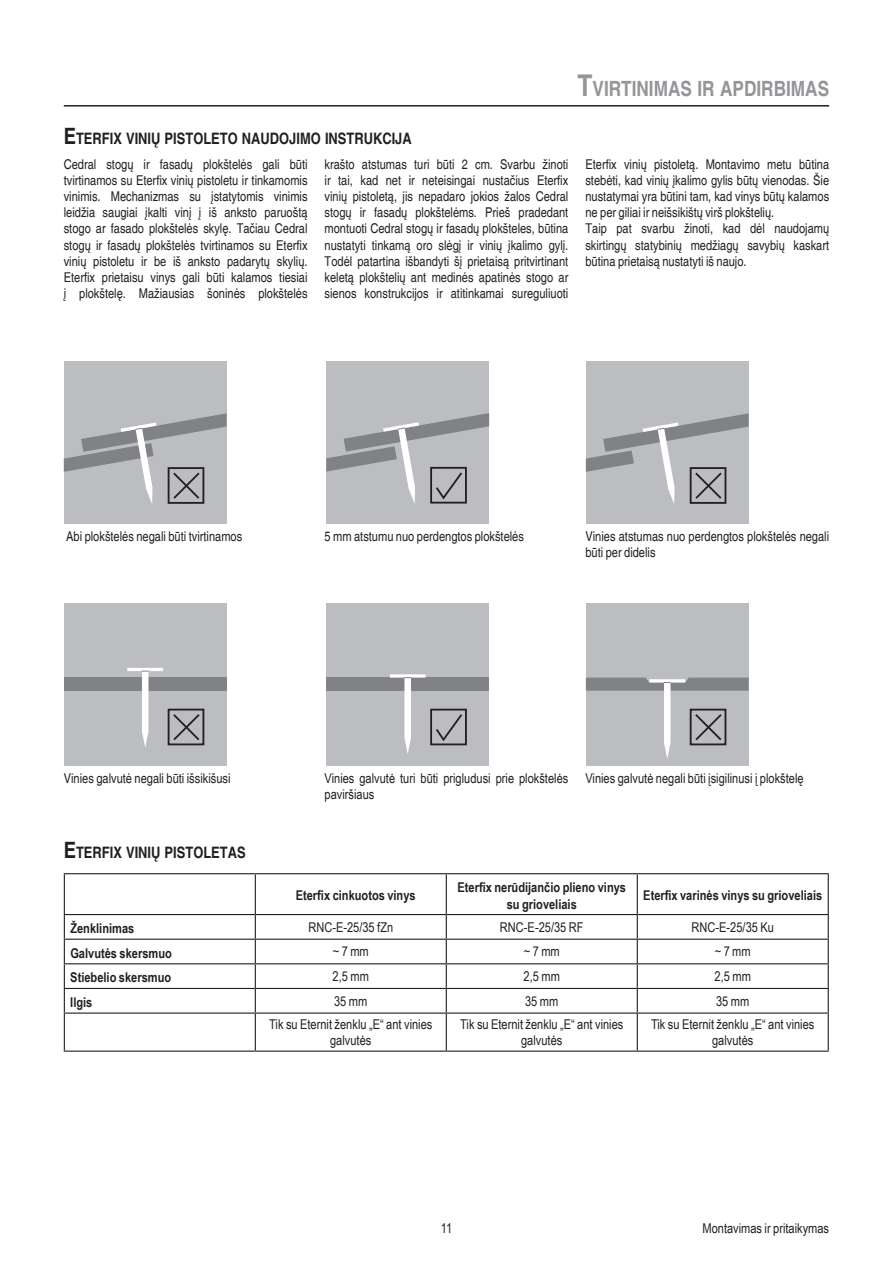
<style>
.page{position:relative;width:893px;height:1263px;background:#fff}
.page>*{position:absolute;margin:0;border:0;box-sizing:border-box;transform-origin:0 0}
.t1{font:700 condensed 21px "Helvetica";color:#939598}
.t2{font:700 condensed 15.75px "Helvetica";color:#231f20}
.t3{font:condensed 13.5px/16.2px "Helvetica";color:#231f20;text-align:justify}
.t4{font:13.5px/16.2px "Arial Narrow";color:#231f20;text-align:center}
.t5{font:700 13.5px/16.2px "Arial Narrow";color:#231f20;text-align:center}
.s1{font-size:22.5px}
.s2{font-size:30px}
</style>
<div class="page">
<hr style="left:64px;top:105px;width:765px;height:2px;background:#231f20">
<hr style="left:64px;top:873px;width:191px;height:1px;background:#231f20">
<hr style="left:64px;top:874px;width:1px;height:40px;background:#231f20">
<hr style="left:255px;top:873px;width:191px;height:1px;background:#231f20">
<hr style="left:255px;top:874px;width:1px;height:40px;background:#231f20">
<hr style="left:446px;top:873px;width:191px;height:1px;background:#231f20">
<hr style="left:446px;top:874px;width:1px;height:40px;background:#231f20">
<hr style="left:637px;top:873px;width:192px;height:1px;background:#231f20">
<hr style="left:637px;top:874px;width:1px;height:40px;background:#231f20">
<hr style="left:828px;top:874px;width:1px;height:40px;background:#231f20">
<hr style="left:64px;top:914px;width:191px;height:1px;background:#231f20">
<hr style="left:255px;top:914px;width:191px;height:1px;background:#231f20">
<hr style="left:446px;top:914px;width:191px;height:1px;background:#231f20">
<hr style="left:637px;top:914px;width:192px;height:1px;background:#231f20">
<hr style="left:64px;top:939px;width:191px;height:1px;background:#231f20">
<hr style="left:255px;top:939px;width:191px;height:1px;background:#231f20">
<hr style="left:446px;top:939px;width:191px;height:1px;background:#231f20">
<hr style="left:637px;top:939px;width:192px;height:1px;background:#231f20">
<hr style="left:64px;top:963px;width:191px;height:1px;background:#231f20">
<hr style="left:255px;top:963px;width:191px;height:1px;background:#231f20">
<hr style="left:446px;top:963px;width:191px;height:1px;background:#231f20">
<hr style="left:637px;top:963px;width:192px;height:1px;background:#231f20">
<hr style="left:64px;top:988px;width:191px;height:1px;background:#231f20">
<svg style="left:64px;top:915px;width:1px;height:97px"></svg>
<hr style="left:255px;top:988px;width:191px;height:1px;background:#231f20">
<svg style="left:255px;top:915px;width:1px;height:97px"></svg>
<hr style="left:446px;top:988px;width:191px;height:1px;background:#231f20">
<svg style="left:446px;top:915px;width:1px;height:97px"></svg>
<hr style="left:637px;top:988px;width:192px;height:1px;background:#231f20">
<svg style="left:637px;top:915px;width:1px;height:97px"></svg>
<svg style="left:828px;top:915px;width:1px;height:97px"></svg>
<hr style="left:64px;top:1012px;width:191px;height:2px;background:#231f20">
<hr style="left:64px;top:1014px;width:1px;height:36px;background:#231f20">
<hr style="left:255px;top:1012px;width:191px;height:2px;background:#231f20">
<hr style="left:255px;top:1014px;width:1px;height:36px;background:#231f20">
<hr style="left:446px;top:1012px;width:191px;height:2px;background:#231f20">
<hr style="left:446px;top:1014px;width:1px;height:36px;background:#231f20">
<hr style="left:637px;top:1012px;width:192px;height:2px;background:#231f20">
<hr style="left:637px;top:1014px;width:1px;height:36px;background:#231f20">
<hr style="left:828px;top:1014px;width:1px;height:36px;background:#231f20">
<hr style="left:64px;top:1050px;width:191px;height:2px;background:#231f20">
<hr style="left:255px;top:1050px;width:191px;height:2px;background:#231f20">
<hr style="left:446px;top:1050px;width:191px;height:2px;background:#231f20">
<hr style="left:637px;top:1050px;width:192px;height:2px;background:#231f20">
<div style="left:64px;top:361px;width:163px;height:163px;background:#bcbdc0"></div>
<svg style="left:64px;top:413px;width:163px;height:91px"></svg>
<div style="left:64px;top:603px;width:163px;height:162px;background:#bcbdc0"></div>
<div style="left:64px;top:678px;width:163px;height:13px;background:#808285"></div>
<svg style="left:127px;top:668px;width:36px;height:79px"></svg>
<div style="left:168px;top:709px;width:36px;height:36px;border:2px solid #231f20"></div>
<svg style="left:173px;top:712px;width:29px;height:30px"></svg>
<div style="left:326px;top:361px;width:163px;height:163px;background:#bcbdc0"></div>
<svg style="left:326px;top:413px;width:163px;height:91px"></svg>
<div style="left:326px;top:603px;width:163px;height:162px;background:#bcbdc0"></div>
<div style="left:326px;top:678px;width:163px;height:13px;background:#808285"></div>
<svg style="left:390px;top:674px;width:36px;height:80px"></svg>
<div style="left:430px;top:709px;width:37px;height:36px;border:2px solid #231f20"></div>
<svg style="left:434px;top:714px;width:30px;height:29px"></svg>
<div style="left:586px;top:361px;width:163px;height:163px;background:#bcbdc0"></div>
<svg style="left:586px;top:413px;width:163px;height:91px"></svg>
<div style="left:586px;top:603px;width:163px;height:162px;background:#bcbdc0"></div>
<svg style="left:586px;top:678px;width:163px;height:81px"></svg>
<p class="t2" style="left:64px;top:129px;width:350px"><span class="s1">E</span>TERFIX VINIŲ PISTOLETO NAUDOJIMO INSTRUKCIJA</p>
<h1 class="t1" style="left:577px;top:76px;width:253px"><span class="s2">T</span>VIRTINIMAS IR APDIRBIMAS</h1>
<p class="t3" style="left:64px;top:156px;width:245px">Cedral stogų ir fasadų plokštelės gali būti tvirtinamos su Eterfix vinių pistoletu ir tinkamomis vinimis. Mechanizmas su įstatytomis vinimis leidžia saugiai įkalti vinį į iš anksto paruoštą stogo ar fasado plokštelės skylę. Tačiau Cedral stogų ir fasadų plokštelės tvirtinamos su Eterfix vinių pistoletu ir be iš anksto padarytų skylių.<br>Eterfix prietaisu vinys gali būti kalamos tiesiai į plokštelę. Mažiausias šoninės plokštelės</p>
<p class="t3" style="left:325px;top:156px;width:245px">krašto atstumas turi būti 2 cm. Svarbu žinoti ir tai, kad net ir neteisingai nustačius Eterfix vinių pistoletą, jis nepadaro jokios žalos Cedral stogų ir fasadų plokštelėms. Prieš pradedant montuoti Cedral stogų ir fasadų plokšteles, būtina nustatyti tinkamą oro slėgį ir vinių įkalimo gylį.<br>Todėl patartina išbandyti šį prietaisą pritvirtinant keletą plokštelių ant medinės apatinės stogo ar sienos konstrukcijos ir atitinkamai sureguliuoti</p>
<p class="t3" style="left:585px;top:156px;width:245px;text-align:left">Eterfix vinių pistoletą. Montavimo metu būtina stebėti, kad vinių įkalimo gylis būtų vienodas. Šie nustatymai yra būtini tam, kad vinys būtų kalamos ne per giliai ir neišsikištų virš plokštelių.<br>Taip pat svarbu žinoti, kad dėl naudojamų skirtingų statybinių medžiagų savybių kaskart būtina prietaisą nustatyti iš naujo.</p>
<p class="t3" style="left:66px;top:528px;width:177px">Abi plokštelės negali būti tvirtinamos</p>
<p class="t3" style="left:325px;top:528px;width:201px">5 mm atstumu nuo perdengtos plokštelės</p>
<p class="t3" style="left:585px;top:528px;width:245px">Vinies atstumas nuo perdengtos plokštelės negali būti per didelis</p>
<p class="t3" style="left:64px;top:770px;width:168px">Vinies galvutė negali būti išsikišusi</p>
<p class="t4" style="left:325px;top:769px;width:245px;text-align:left">Vinies galvutė turi būti prigludusi prie plokštelės paviršiaus</p>
<p class="t4" style="left:585px;top:769px;width:220px">Vinies galvutė negali būti įsigilinusi į plokštelę</p>
<p class="t2" style="left:64px;top:843px;width:183px"><span class="s1">E</span>TERFIX VINIŲ PISTOLETAS</p>
<p class="t5" style="left:296px;top:887px;width:121px">Eterfix cinkuotos vinys</p>
<p class="t5" style="left:457px;top:879px;width:170px">Eterfix nerūdijančio plieno vinys su grioveliais</p>
<p class="t5" style="left:643px;top:887px;width:180px">Eterfix varinės vinys su grioveliais</p>
<p class="t5" style="left:70px;top:920px;width:65px">Ženklinimas</p>
<p class="t4" style="left:308px;top:918px;width:86px">RNC-E-25/35 fZn</p>
<p class="t4" style="left:500px;top:918px;width:85px">RNC-E-25/35 RF</p>
<p class="t4" style="left:691px;top:918px;width:84px">RNC-E-25/35 Ku</p>
<p class="t5" style="left:70px;top:944px;width:103px">Galvutės skersmuo</p>
<p class="t4" style="left:333px;top:943px;width:37px">~ 7 mm</p>
<p class="t4" style="left:524px;top:943px;width:37px">~ 7 mm</p>
<p class="t4" style="left:715px;top:943px;width:37px">~ 7 mm</p>
<p class="t5" style="left:70px;top:969px;width:102px">Stiebelio skersmuo</p>
<p class="t4" style="left:333px;top:968px;width:38px">2,5 mm</p>
<p class="t4" style="left:524px;top:968px;width:38px">2,5 mm</p>
<p class="t4" style="left:715px;top:968px;width:38px">2,5 mm</p>
<p class="t5" style="left:70px;top:993px;width:24px">Ilgis</p>
<p class="t4" style="left:334px;top:992px;width:35px">35 mm</p>
<p class="t4" style="left:525px;top:992px;width:35px">35 mm</p>
<p class="t4" style="left:716px;top:992px;width:35px">35 mm</p>
<p class="t4" style="left:269px;top:1015px;width:165px">Tik su Eternit ženklu „E“ ant vinies galvutės</p>
<p class="t4" style="left:460px;top:1015px;width:165px">Tik su Eternit ženklu „E“ ant vinies galvutės</p>
<p class="t4" style="left:651px;top:1015px;width:165px">Tik su Eternit ženklu „E“ ant vinies galvutės</p>
<p class="t4" style="left:441px;top:1220px;width:13px">11</p>
<p class="t4" style="left:702px;top:1220px;width:128px">Montavimas ir pritaikymas</p>
</div>
